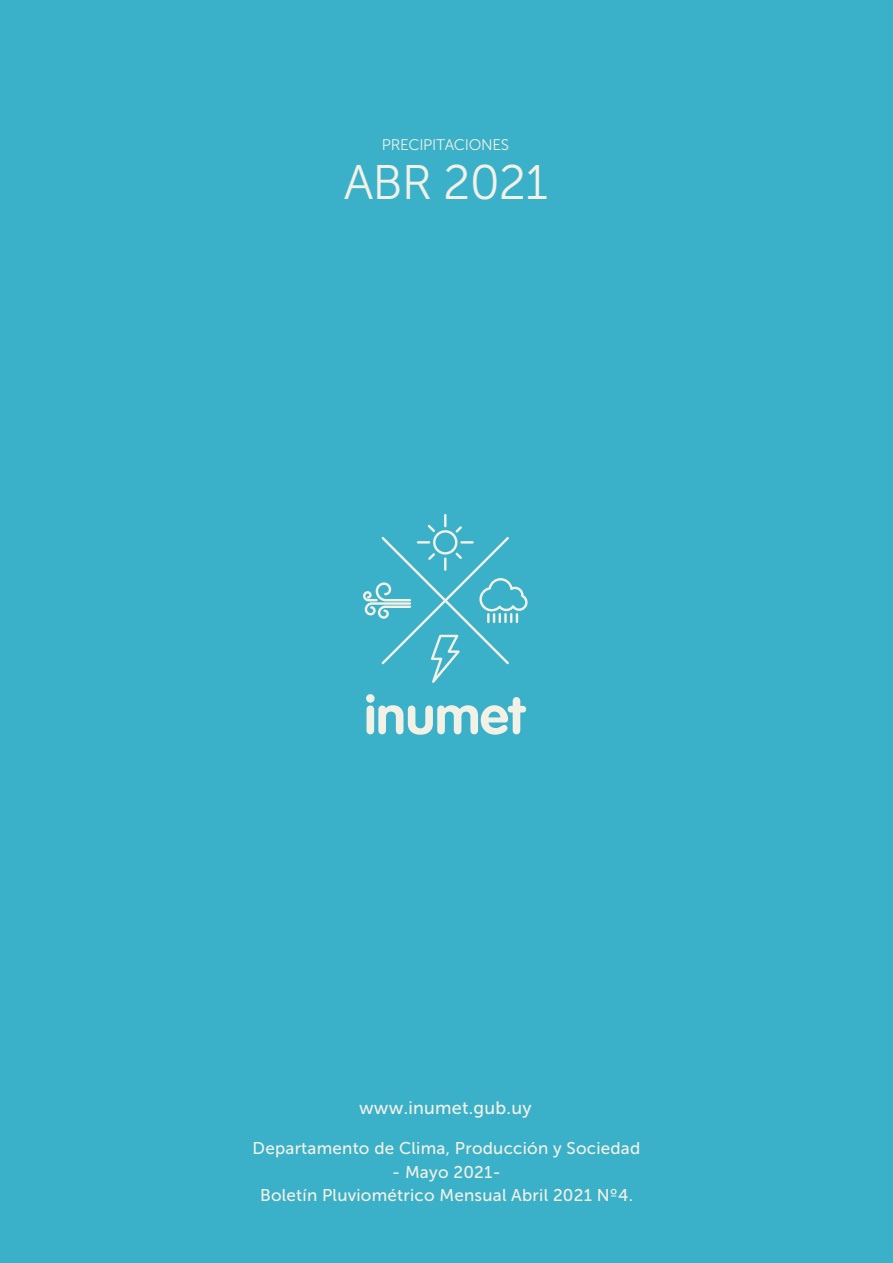
<style>
.page{position:relative;width:893px;height:1263px;background:#3bb0c9}
.page>*{position:absolute;margin:0;border:0;box-sizing:border-box;transform-origin:0 0}
.t1{font:52.95px "VAG Rounded Bold";color:#f2f1e6}
.t2{font:48.45px "Museo Sans 300";letter-spacing:-.02em;color:#f2f1e6}
.t3{font:18px "Museo Sans 500";letter-spacing:.015em;color:#f2f1e6}
.t4{font:16.95px/23.4px "Museo Sans 500";letter-spacing:.015em;color:#f2f1e6;text-align:center}
.t5{font:15.3px "Museo Sans 300";letter-spacing:-.02em;color:#f2f1e6}
</style>
<div class="page">
<svg style="left:363px;top:514px;width:165px;height:169px"></svg>
<p class="t5" style="left:382px;top:137px;width:129px">PRECIPITACIONES</p>
<h2 class="t2" style="left:344px;top:156px;width:206px">ABR 2021</h2>
<h1 class="t1" style="left:364px;top:684px;width:161px">inumet</h1>
<p class="t3" style="left:359px;top:1097px;width:174px">www.inumet.gub.uy</p>
<p class="t4" style="left:253px;top:1137px;width:389px">Departamento de Clima, Producción y Sociedad</p>
<p class="t4" style="left:260px;top:1160px;width:374px">- Mayo 2021-<br>Boletín Pluviométrico Mensual Abril 2021 Nº4.</p>
</div>
